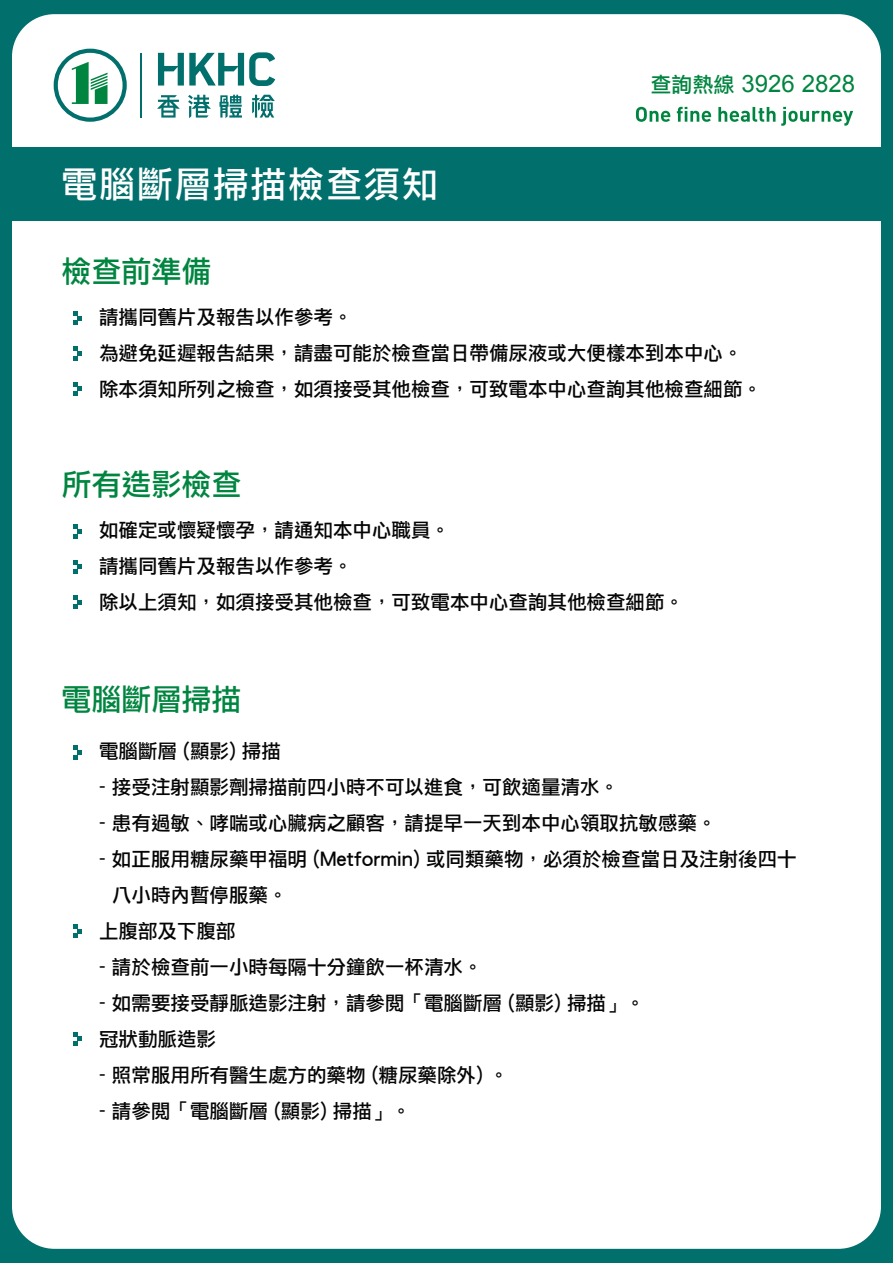
<style>
.page{position:relative;width:893px;height:1263px;background:#016f6c}
.page>*{position:absolute;margin:0;border:0;box-sizing:border-box;transform-origin:0 0}
.t1{font:36px "Ming Li U";letter-spacing:.05em;color:#fff}
.t2{font:30px "Ming Li U";color:#008540}
.t3{font:24px "Arial";color:#008540}
.t4{font:19.5px/36px "Ming Li U";color:#040504}
.s1{font-family:"Ming Li U";font-size:21px}
</style>
<div class="page">
<div style="left:12px;top:14px;width:869px;height:1235px;background:#fff;border-radius:43px"></div>
<div style="left:6px;top:147px;width:880px;height:73px;background:#016f6c"></div>
<hr style="left:141px;top:53px;width:1px;height:65px;background:#016f6c">
<svg style="left:158px;top:52px;width:117px;height:34px"></svg>
<svg style="left:157px;top:95px;width:23px;height:23px"></svg>
<svg style="left:252px;top:95px;width:23px;height:23px"></svg>
<svg style="left:219px;top:95px;width:23px;height:23px"></svg>
<svg style="left:188px;top:95px;width:23px;height:23px"></svg>
<svg style="left:54px;top:49px;width:73px;height:73px"></svg>
<svg style="left:73px;top:311px;width:9px;height:14px"></svg>
<svg style="left:73px;top:346px;width:9px;height:15px"></svg>
<svg style="left:73px;top:382px;width:9px;height:14px"></svg>
<svg style="left:73px;top:524px;width:9px;height:14px"></svg>
<svg style="left:73px;top:560px;width:9px;height:14px"></svg>
<svg style="left:73px;top:595px;width:9px;height:14px"></svg>
<svg style="left:73px;top:745px;width:9px;height:15px"></svg>
<svg style="left:73px;top:924px;width:9px;height:14px"></svg>
<svg style="left:73px;top:1032px;width:9px;height:14px"></svg>
<svg style="left:636px;top:107px;width:34px;height:15px"></svg>
<svg style="left:677px;top:107px;width:34px;height:15px"></svg>
<svg style="left:718px;top:107px;width:57px;height:15px"></svg>
<svg style="left:781px;top:107px;width:72px;height:19px"></svg>
<h1 class="t1" style="left:62px;top:166px;width:378px">電腦斷層掃描檢查須知</h1>
<h2 class="t2" style="left:62px;top:256px;width:151px">檢查前準備</h2>
<p class="t3" style="left:651px;top:67px;width:206px"><span class="s1">查詢熱線</span> 3926 2828</p>
<p class="t4" style="left:99px;top:299px;width:664px">請攜同舊片及報告以作參考。<br>為避免延遲報告結果，請盡可能於檢查當日帶備尿液或大便樣本到本中心。除本須知所列之檢查，如須接受其他檢查，可致電本中心查詢其他檢查細節。</p>
<h2 class="t2" style="left:62px;top:469px;width:181px">所有造影檢查</h2>
<p class="t4" style="left:99px;top:513px;width:586px">如確定或懷疑懷孕，請通知本中心職員。<br>請攜同舊片及報告以作參考。<br>除以上須知，如須接受其他檢查，可致電本中心查詢其他檢查細節。</p>
<h2 class="t2" style="left:62px;top:685px;width:181px">電腦斷層掃描</h2>
<p class="t4" style="left:99px;top:734px;width:183px">電腦斷層 (顯影) 掃描</p>
<p class="t4" style="left:99px;top:770px;width:521px">- 接受注射顯影劑掃描前四小時不可以進食，可飲適量清水。</p>
<p class="t4" style="left:99px;top:806px;width:619px">- 患有過敏、哮喘或心臟病之顧客，請提早一天到本中心領取抗敏感藥。</p>
<p class="t4" style="left:99px;top:842px;width:699px">- 如正服用糖尿藥甲福明 (Metformin) 或同類藥物，必須於檢查當日及注射後四十</p>
<p class="t4" style="left:112px;top:878px;width:177px">八小時內暫停服藥。</p>
<p class="t4" style="left:99px;top:914px;width:138px">上腹部及下腹部</p>
<p class="t4" style="left:99px;top:950px;width:385px">- 請於檢查前一小時每隔十分鐘飲一杯清水。</p>
<p class="t4" style="left:99px;top:986px;width:547px">- 如需要接受靜脈造影注射，請參閱「電腦斷層 (顯影) 掃描」。冠狀動脈造影</p>
<p class="t4" style="left:99px;top:1058px;width:411px">- 照常服用所有醫生處方的藥物 (糖尿藥除外) 。</p>
<p class="t4" style="left:99px;top:1094px;width:313px">- 請參閱「電腦斷層 (顯影) 掃描」。</p>
</div>
